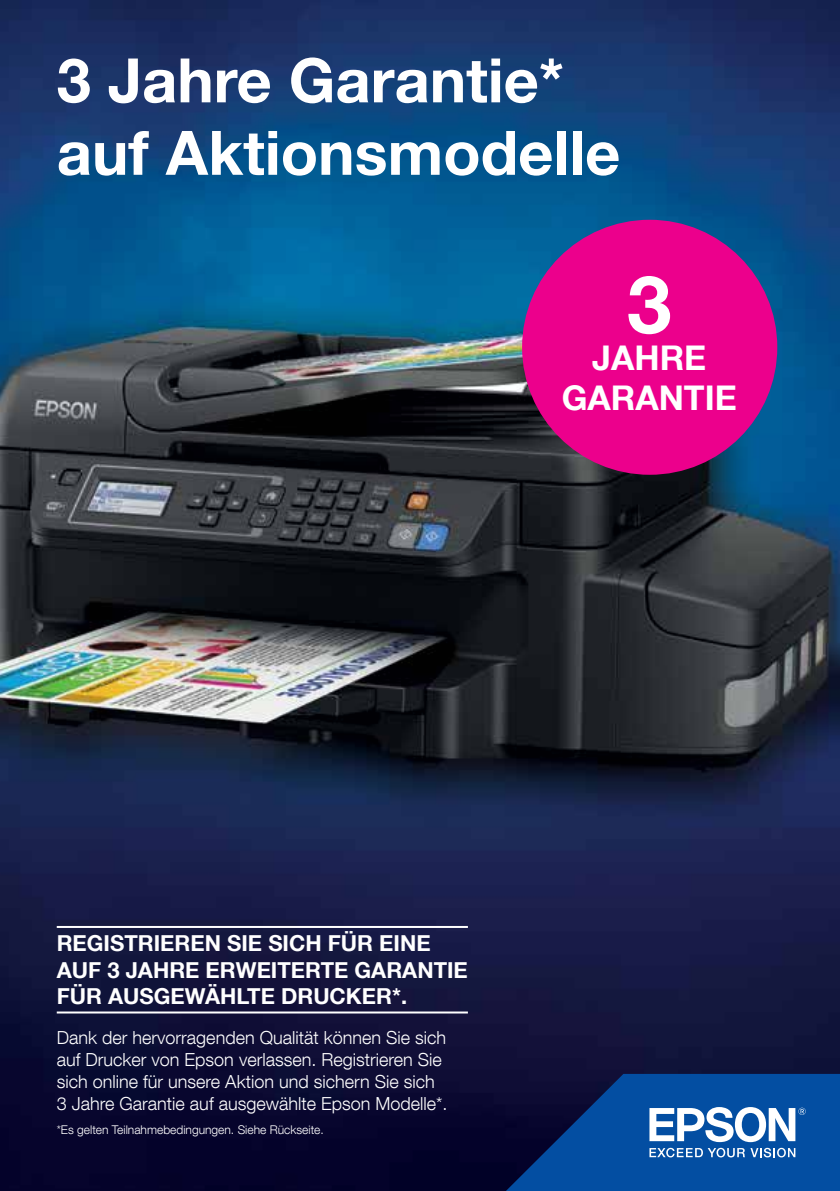
<style>
.page{position:relative;width:840px;height:1191px;background:#fff}
.page>*{position:absolute;margin:0;border:0;box-sizing:border-box;transform-origin:0 0}
.t1{font:700 80px "Helvetica Neue LT Com";color:#fff}
.t2{font:700 61.4px/72.4px "Helvetica Neue LT Com";color:#fff}
.t3{font:700 34px/40.6px "Helvetica Neue LT Com";color:#fff;text-align:center}
.t4{font:700 22px/26.4px "Helvetica Neue LT Com";color:#fff}
.t5{font:300 18px/22px "Helvetica Neue LT Com";color:#fff}
.t6{font:300 12px "Helvetica Neue LT Com";color:#fff}
</style>
<div class="page">
<img style="left:0;top:0;width:839px;height:1191px">
<svg style="left:488px;top:1073px;width:351px;height:118px;background:#043a82"></svg>
<svg style="left:649px;top:1107px;width:156px;height:50px"></svg>
<hr style="left:57px;top:926px;width:410px;height:2px;background:#fff">
<hr style="left:57px;top:1011px;width:410px;height:2px;background:#fff">
<div style="left:522px;top:220px;width:254px;height:255px;background:#ec008c;border-radius:50%"></div>
<h2 class="t2" style="left:57px;top:42px;width:564px">3 Jahre Garantie* auf Aktionsmodelle</h2>
<h1 class="t1" style="left:626px;top:254px;width:46px">3</h1>
<h3 class="t3" style="left:561px;top:336px;width:176px">JAHRE<br>GARANTIE</h3>
<p class="t4" style="left:57px;top:929px;width:412px">REGISTRIEREN SIE SICH FÜR EINE<br>AUF 3 JAHRE ERWEITERTE GARANTIE<br>FÜR AUSGEWÄHLTE DRUCKER*.</p>
<p class="t5" style="left:57px;top:1026px;width:392px">Dank der hervorragenden Qualität können Sie sich auf Drucker von Epson verlassen. Registrieren Sie sich online für unsere Aktion und sichern Sie sich 3 Jahre Garantie auf ausgewählte Epson Modelle*.</p>
<p class="t6" style="left:57px;top:1122px;width:268px">*Es gelten Teilnahmebedingungen. Siehe Rückseite.</p>
</div>
